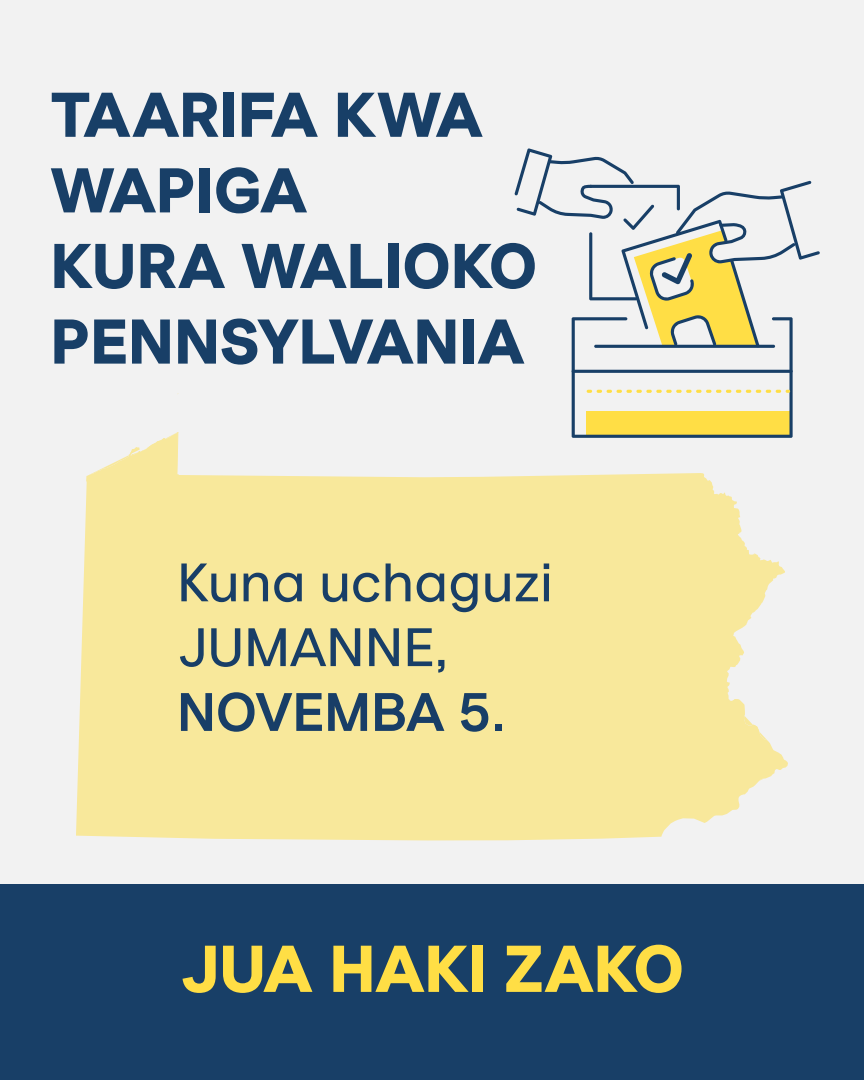
<style>
.page{position:relative;width:864px;height:1080px;background:#fff}
.page>*{position:absolute;margin:0;border:0;box-sizing:border-box;transform-origin:0 0}
.t1{font:800 66px "Europa Nuova";letter-spacing:-.015em;color:#ffde45}
.t2{font:800 63px/75.6px "Europa Nuova";letter-spacing:-.015em;color:#183f67}
.t3{font:54px/64.8px "Europa Nuova";color:#183e67}
.s1{font-weight:700}
</style>
<div class="page">
<div style="left:0;top:1px;width:864px;height:1078px;background:#f2f2f2"></div>
<div style="left:0;top:885px;width:864px;height:195px;background:#183f67"></div>
<svg style="left:76px;top:433px;width:712px;height:407px;fill:#f8e89b"></svg>
<svg style="left:729px;top:699px;width:40px;height:43px"></svg>
<svg style="left:87px;top:432px;width:91px;height:44px"></svg>
<svg style="left:514px;top:148px;width:306px;height:290px"></svg>
<hr style="left:594px;top:345px;width:181px;height:3px;background:#183f67;border-radius:2px">
<p class="t2" style="left:50px;top:78px;width:489px">TAARIFA KWA<br>WAPIGA<br>KURA WALIOKO<br>PENNSYLVANIA</p>
<p class="t3" style="left:177px;top:550px;width:377px">Kuna uchaguzi<br>JUMANNE,<br><span class="s1">NOVEMBA 5</span>.</p>
<p class="t1" style="left:180px;top:927px;width:506px">JUA HAKI ZAKO</p>
</div>
